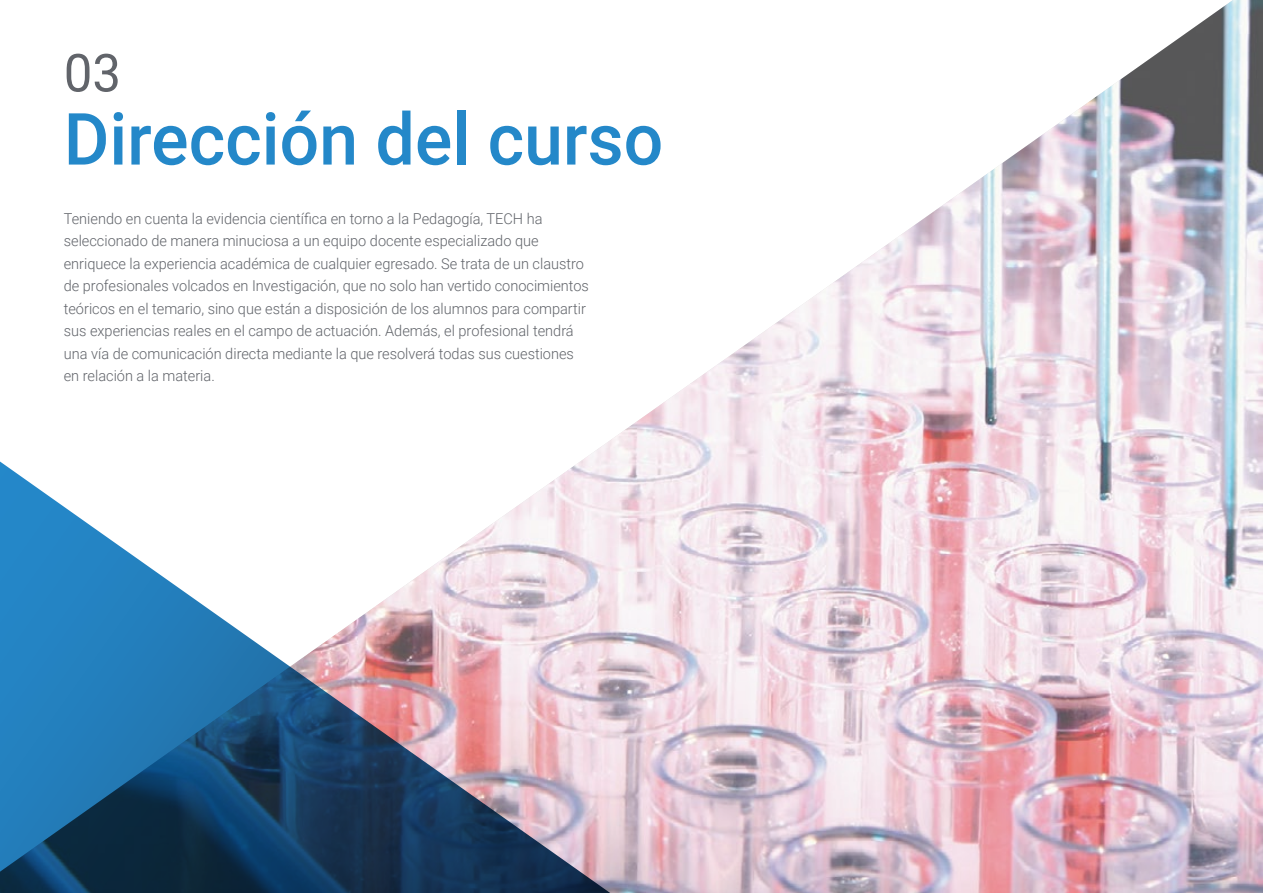
<style>
.page{position:relative;width:1263px;height:893px;background:#fff}
.page>*{position:absolute;margin:0;border:0;box-sizing:border-box;transform-origin:0 0}
.t1{font:500 72px "Roboto";color:#2488c9}
.t2{font:52.5px "Roboto";color:#61646a}
.t3{font:300 15px/22.5px "Roboto";color:#61646a}
</style>
<div class="page">
<img style="left:603px;top:0;width:660px;height:893px">
<svg style="left:0;top:446px;width:640px;height:447px"></svg>
<h2 class="t2" style="left:64px;top:36px;width:59px">03</h2>
<h1 class="t1" style="left:64px;top:89px;width:601px">Dirección del curso</h1>
<p class="t3" style="left:64px;top:207px;width:527px">Teniendo en cuenta la evidencia científica en torno a la Pedagogía, TECH ha seleccionado de manera minuciosa a un equipo docente especializado que enriquece la experiencia académica de cualquier egresado. Se trata de un claustro de profesionales volcados en Investigación, que no solo han vertido conocimientos teóricos en el temario, sino que están a disposición de los alumnos para compartir sus experiencias reales en el campo de actuación. Además, el profesional tendrá una vía de comunicación directa mediante la que resolverá todas sus cuestiones en relación a la materia.</p>
</div>
